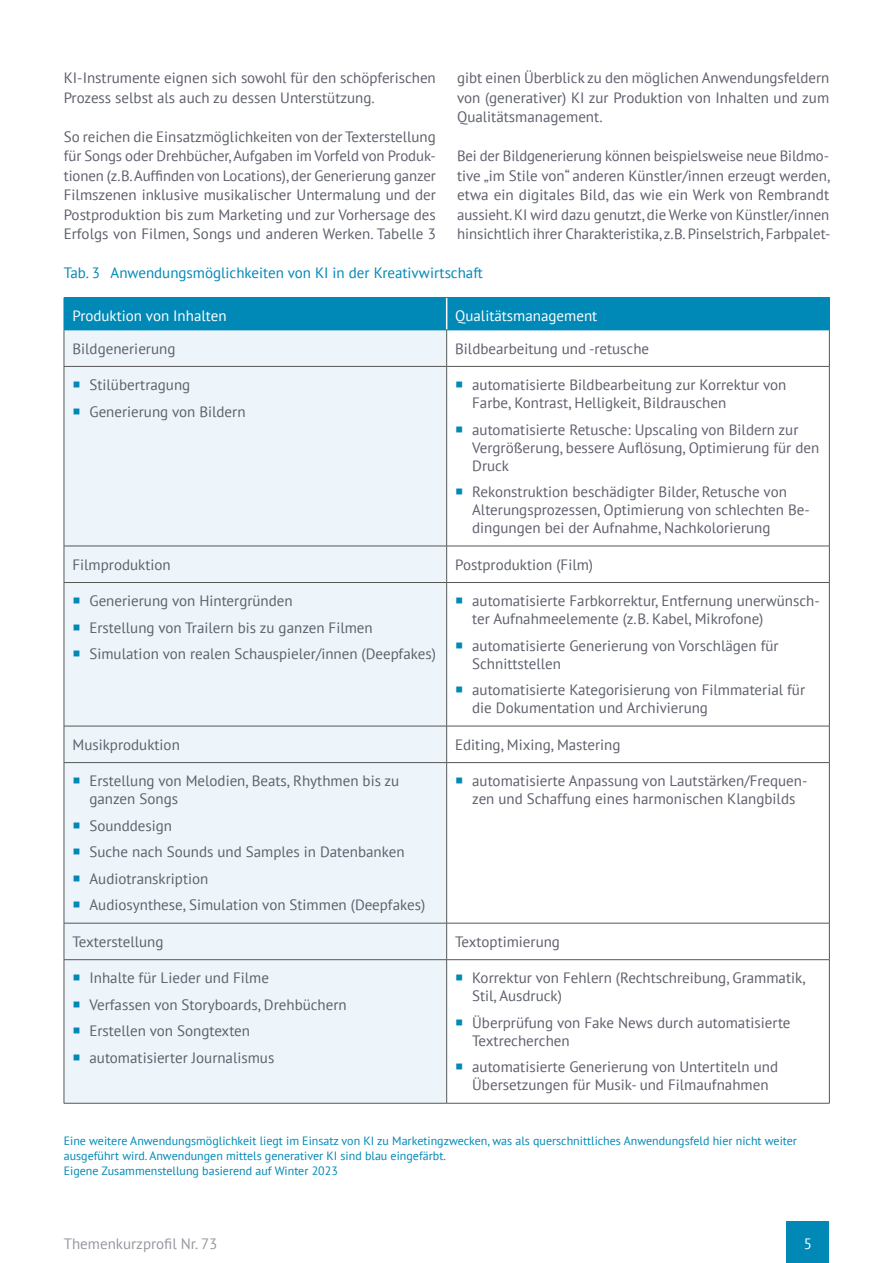
<style>
.page{position:relative;width:893px;height:1263px;background:#fff}
.page>*{position:absolute;margin:0;border:0;box-sizing:border-box;transform-origin:0 0}
.Textkörper{font:15px/19.5px "PT Sans";color:#5d606c}
.Abb_Tab-Ü{font:15px "PT Sans";color:#0088b6}
.t1{font:15px "PT Sans";color:#fff}
.t2{font:15px "PT Sans";color:#99969f}
.Quelle{font:12px/15px "PT Sans";color:#0088b6}
.s1{color:#0088b6}
</style>
<div class="page">
<div style="left:787px;top:1221px;width:42px;height:42px;background:#0088b6"></div>
<div style="left:64px;top:298px;width:383px;height:32px;background:#0088b6"></div>
<div style="left:447px;top:298px;width:382px;height:32px;background:#0088b6"></div>
<div style="left:64px;top:330px;width:383px;height:36px;background:#edf5fa"></div>
<div style="left:64px;top:366px;width:383px;height:180px;background:#edf5fa"></div>
<div style="left:64px;top:546px;width:383px;height:36px;background:#edf5fa"></div>
<div style="left:64px;top:582px;width:383px;height:144px;background:#edf5fa"></div>
<div style="left:64px;top:726px;width:383px;height:37px;background:#edf5fa"></div>
<div style="left:64px;top:763px;width:383px;height:160px;background:#edf5fa"></div>
<div style="left:64px;top:923px;width:383px;height:37px;background:#edf5fa"></div>
<div style="left:64px;top:960px;width:383px;height:143px;background:#edf5fa"></div>
<hr style="left:446px;top:298px;width:1px;height:32px;background:#fff">
<hr style="left:64px;top:330px;width:1px;height:36px;background:#575756">
<hr style="left:446px;top:330px;width:1px;height:36px;background:#575756">
<hr style="left:829px;top:330px;width:1px;height:36px;background:#575756">
<hr style="left:64px;top:366px;width:383px;height:1px;background:#575756">
<hr style="left:64px;top:367px;width:1px;height:179px;background:#575756">
<hr style="left:447px;top:366px;width:383px;height:1px;background:#575756">
<hr style="left:446px;top:367px;width:1px;height:179px;background:#575756">
<hr style="left:829px;top:367px;width:1px;height:179px;background:#575756">
<hr style="left:64px;top:546px;width:383px;height:1px;background:#575756">
<hr style="left:64px;top:546px;width:1px;height:36px;background:#575756">
<hr style="left:447px;top:546px;width:383px;height:1px;background:#575756">
<hr style="left:446px;top:546px;width:1px;height:36px;background:#575756">
<hr style="left:829px;top:546px;width:1px;height:36px;background:#575756">
<hr style="left:64px;top:582px;width:383px;height:1px;background:#575756">
<hr style="left:64px;top:583px;width:1px;height:143px;background:#575756">
<hr style="left:447px;top:582px;width:383px;height:1px;background:#575756">
<hr style="left:446px;top:583px;width:1px;height:143px;background:#575756">
<hr style="left:829px;top:583px;width:1px;height:143px;background:#575756">
<hr style="left:64px;top:726px;width:383px;height:1px;background:#575756">
<hr style="left:64px;top:726px;width:1px;height:36px;background:#575756">
<hr style="left:447px;top:726px;width:383px;height:1px;background:#575756">
<hr style="left:446px;top:726px;width:1px;height:36px;background:#575756">
<hr style="left:829px;top:726px;width:1px;height:36px;background:#575756">
<hr style="left:64px;top:762px;width:383px;height:1px;background:#575756">
<hr style="left:64px;top:763px;width:1px;height:160px;background:#575756">
<hr style="left:447px;top:762px;width:383px;height:1px;background:#575756">
<hr style="left:446px;top:763px;width:1px;height:160px;background:#575756">
<hr style="left:829px;top:763px;width:1px;height:160px;background:#575756">
<hr style="left:64px;top:923px;width:383px;height:1px;background:#575756">
<hr style="left:64px;top:923px;width:1px;height:36px;background:#575756">
<hr style="left:447px;top:923px;width:383px;height:1px;background:#575756">
<hr style="left:446px;top:923px;width:1px;height:36px;background:#575756">
<hr style="left:829px;top:923px;width:1px;height:36px;background:#575756">
<hr style="left:64px;top:959px;width:383px;height:1px;background:#575756">
<hr style="left:64px;top:960px;width:1px;height:143px;background:#575756">
<hr style="left:447px;top:959px;width:383px;height:1px;background:#575756">
<hr style="left:446px;top:960px;width:1px;height:143px;background:#575756">
<hr style="left:829px;top:960px;width:1px;height:143px;background:#575756">
<hr style="left:64px;top:1103px;width:383px;height:1px;background:#575756">
<hr style="left:447px;top:1103px;width:383px;height:1px;background:#575756">
<hr style="left:64px;top:297px;width:383px;height:1px;background:#0088b6">
<hr style="left:447px;top:297px;width:383px;height:1px;background:#0088b6">
<hr style="left:829px;top:298px;width:1px;height:32px;background:#0088b6">
<hr style="left:64px;top:330px;width:383px;height:1px;background:#0088b6">
<hr style="left:447px;top:330px;width:383px;height:1px;background:#0088b6">
<p class="Textkörper" style="left:64px;top:68px;width:374px">KI-Instrumente eignen sich sowohl für den schöpferischen<br>Prozess selbst als auch zu dessen Unterstützung.</p>
<p class="Textkörper" style="left:64px;top:126px;width:374px;text-align:justify">So reichen die Einsatzmöglichkeiten von der Texterstellung für Songs oder Drehbücher, Aufgaben im Vorfeld von Produk&shy;tionen (z.B. Auffinden von Locations), der Generierung ganzer Filmszenen inklusive musikalischer Untermalung und der Postproduktion bis zum Marketing und zur Vorhersage des Erfolgs von Filmen, Songs und anderen Werken. Tabelle 3</p>
<p class="Textkörper" style="left:457px;top:68px;width:374px;text-align:justify">gibt einen Überblick zu den möglichen Anwendungsfeldern von (generativer) KI zur Produktion von Inhalten und zum Qualitätsmanagement.</p>
<p class="Textkörper" style="left:457px;top:146px;width:375px;text-align:justify">Bei der Bildgenerierung können beispielsweise neue Bildmo&shy;tive „im Stile von“ anderen Künstler/innen erzeugt werden, etwa ein digitales Bild, das wie ein Werk von Rembrandt aussieht. KI wird dazu genutzt, die Werke von Künstler/innen hinsichtlich ihrer Charakteristika, z.B. Pinselstrich, Farbpalet-</p>
<p class="Abb_Tab-Ü" style="left:64px;top:263px;width:421px">Tab. 3 Anwendungsmöglichkeiten von KI in der Kreativwirtschaft</p>
<p class="t1" style="left:72px;top:306px;width:156px">Produktion von Inhalten</p>
<p class="t1" style="left:455px;top:306px;width:144px">Qualitätsmanagement</p>
<p class="Textkörper" style="left:72px;top:338px;width:104px">Bildgenerierung</p>
<p class="Textkörper" style="left:455px;top:338px;width:196px">Bildbearbeitung und -retusche</p>
<p class="Textkörper" style="left:72px;top:375px;width:119px"><span class="s1">○</span> Stilübertragung</p>
<p class="Textkörper" style="left:72px;top:401px;width:175px"><span class="s1">○</span> Generierung von Bildern</p>
<p class="Textkörper" style="left:472px;top:376px;width:316px;line-height:18px;text-indent:-17px"><span class="s1">○</span> automatisierte Bildbearbeitung zur Korrektur von<br>Farbe, Kontrast, Helligkeit, Bildrauschen</p>
<p class="Textkörper" style="left:472px;top:420px;width:349px;line-height:18px;text-indent:-17px"><span class="s1">○</span> automatisierte Retusche: Upscaling von Bildern zur<br>Vergrößerung, bessere Auflösung, Optimierung für den<br>Druck</p>
<p class="Textkörper" style="left:472px;top:483px;width:339px;line-height:18px;text-indent:-17px"><span class="s1">○</span> Rekonstruktion beschädigter Bilder, Retusche von<br>Alterungsprozessen, Optimierung von schlechten Be&shy;dingungen bei der Aufnahme, Nachkolorierung</p>
<p class="Textkörper" style="left:72px;top:554px;width:100px">Filmproduktion</p>
<p class="Textkörper" style="left:455px;top:554px;width:139px">Postproduktion (Film)</p>
<p class="Textkörper" style="left:72px;top:591px;width:222px"><span class="s1">○</span> Generierung von Hintergründen</p>
<p class="Textkörper" style="left:72px;top:617px;width:302px"><span class="s1">○</span> Erstellung von Trailern bis zu ganzen Filmen</p>
<p class="Textkörper" style="left:72px;top:644px;width:365px"><span class="s1">○</span> Simulation von realen Schauspieler/innen (Deepfakes)</p>
<p class="Textkörper" style="left:472px;top:592px;width:349px;line-height:18px;text-indent:-17px"><span class="s1">○</span> automatisierte Farbkorrektur, Entfernung unerwünsch&shy;ter Aufnahmeelemente (z.B. Kabel, Mikrofone)</p>
<p class="Textkörper" style="left:472px;top:636px;width:308px;line-height:18px;text-indent:-17px"><span class="s1">○</span> automatisierte Generierung von Vorschlägen für<br>Schnittstellen</p>
<p class="Textkörper" style="left:472px;top:681px;width:334px;line-height:18px;text-indent:-17px"><span class="s1">○</span> automatisierte Kategorisierung von Filmmaterial für die Dokumentation und Archivierung</p>
<p class="Textkörper" style="left:72px;top:734px;width:109px">Musikproduktion</p>
<p class="Textkörper" style="left:455px;top:734px;width:167px">Editing, Mixing, Mastering</p>
<p class="Textkörper" style="left:89px;top:772px;width:311px;line-height:18px;text-indent:-17px"><span class="s1">○</span> Erstellung von Melodien, Beats, Rhythmen bis zu ganzen Songs</p>
<p class="Textkörper" style="left:72px;top:815px;width:101px"><span class="s1">○</span> Sounddesign</p>
<p class="Textkörper" style="left:72px;top:842px;width:334px"><span class="s1">○</span> Suche nach Sounds und Samples in Datenbanken</p>
<p class="Textkörper" style="left:72px;top:868px;width:137px"><span class="s1">○</span> Audiotranskription</p>
<p class="Textkörper" style="left:72px;top:895px;width:354px"><span class="s1">○</span> Audiosynthese, Simulation von Stimmen (Deepfakes)</p>
<p class="Textkörper" style="left:455px;top:772px;width:354px;line-height:18px;text-align:center"><span class="s1">○</span> automatisierte Anpassung von Lautstärken/Frequen&shy;zen und Schaffung eines harmonischen Klangbilds</p>
<p class="Textkörper" style="left:72px;top:931px;width:93px">Texterstellung</p>
<p class="Textkörper" style="left:455px;top:931px;width:106px">Textoptimierung</p>
<p class="Textkörper" style="left:72px;top:968px;width:198px"><span class="s1">○</span> Inhalte für Lieder und Filme</p>
<p class="Textkörper" style="left:455px;top:968px;width:352px"><span class="s1">○</span> Korrektur von Fehlern (Rechtschreibung, Grammatik,</p>
<p class="Textkörper" style="left:72px;top:994px;width:276px"><span class="s1">○</span> Verfassen von Storyboards, Drehbüchern</p>
<p class="Textkörper" style="left:472px;top:986px;width:91px">Stil, Ausdruck)</p>
<p class="Textkörper" style="left:72px;top:1021px;width:179px"><span class="s1">○</span> Erstellen von Songtexten</p>
<p class="Textkörper" style="left:472px;top:1013px;width:320px;line-height:18px;text-indent:-17px"><span class="s1">○</span> Überprüfung von Fake News durch automatisierte<br>Textrecherchen</p>
<p class="Textkörper" style="left:72px;top:1047px;width:203px"><span class="s1">○</span> automatisierter Journalismus</p>
<p class="Textkörper" style="left:455px;top:1058px;width:324px;line-height:18px;text-align:center"><span class="s1">○</span> automatisierte Generierung von Untertiteln und<br>Übersetzungen für Musik- und Filmaufnahmen</p>
<p class="Quelle" style="left:64px;top:1133px;width:735px">Eine weitere Anwendungsmöglichkeit liegt im Einsatz von KI zu Marketingzwecken, was als querschnittliches Anwendungsfeld hier nicht weiter ausgeführt wird. Anwendungen mittels generativer KI sind blau eingefärbt.</p>
<p class="Quelle" style="left:64px;top:1163px;width:276px">Eigene Zusammenstellung basierend auf Winter 2023</p>
<p class="t2" style="left:64px;top:1234px;width:155px">Themenkurzprofil Nr. 73</p>
<p class="t1" style="left:804px;top:1234px;width:10px">5</p>
</div>
